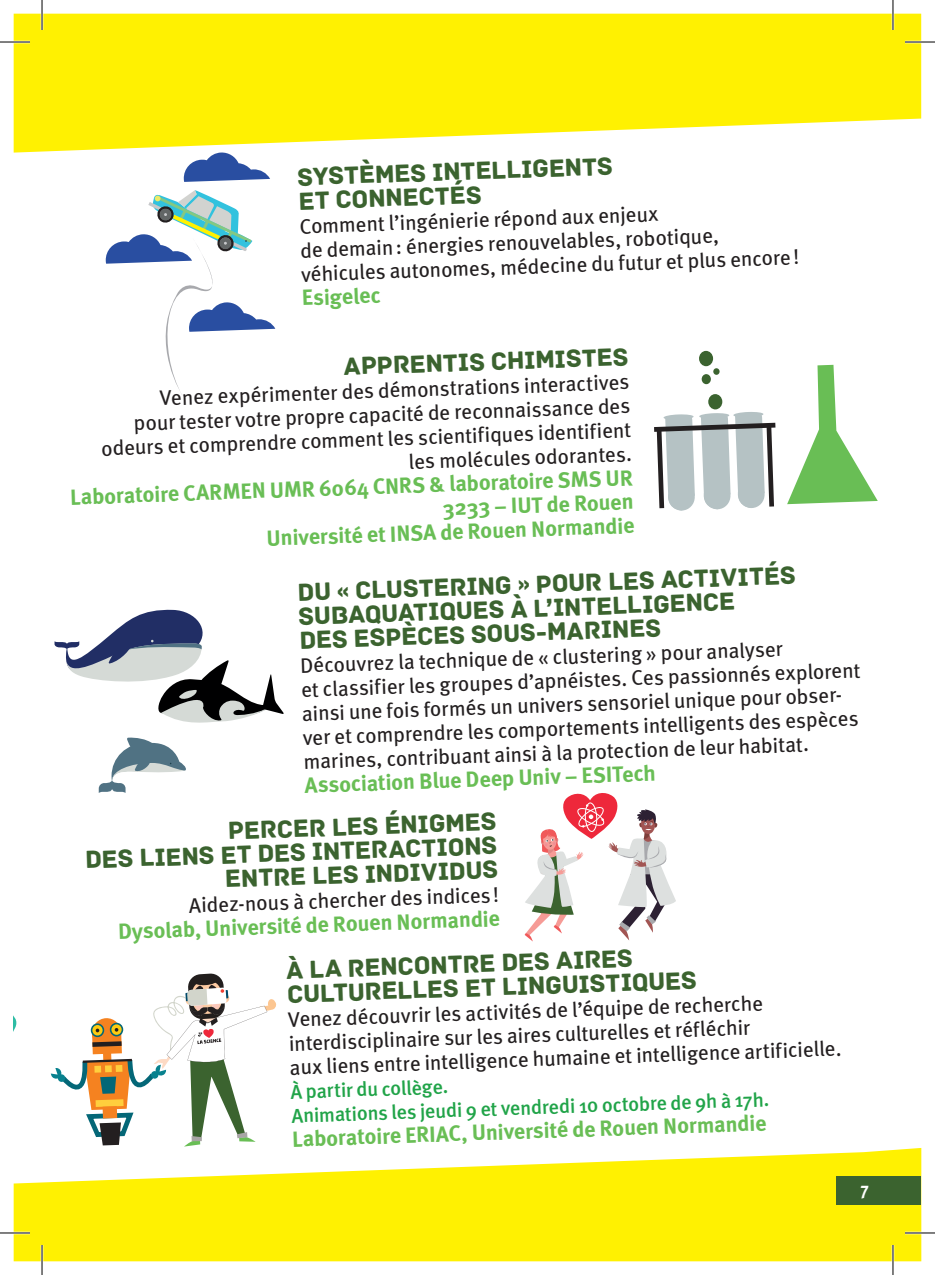
<style>
.page{position:relative;width:935px;height:1275px;background:#fff}
.page>*{position:absolute;margin:0;border:0;box-sizing:border-box;transform-origin:0 0}
.t1{font:26px/24px "Archive";color:#3b632f}
.t2{font:700 22px/24px "Meta Pro";color:#69be55;text-align:right}
.t3{font:21px/24px "Meta Pro";color:#231f20}
.t4{font:500 20px/24px "Meta Pro";color:#21a449}
.t5{font:700 18px "Meta Pro";color:#fff;scale:.95 1}
</style>
<div class="page">
<svg style="left:14px;top:1148px;width:907px;height:113px;fill:#fff101"></svg>
<svg style="left:14px;top:14px;width:907px;height:139px;fill:#fff101"></svg>
<div style="left:864px;top:1176px;width:57px;height:28px;background:#3b632f"></div>
<div style="left:836px;top:1176px;width:56px;height:28px;background:#3b632f"></div>
<svg style="left:105px;top:190px;width:170px;height:205px"></svg>
<svg style="left:183px;top:152px;width:87px;height:30px"></svg>
<svg style="left:14px;top:1017px;width:3px;height:13px"></svg>
<div style="left:733px;top:412px;width:30px;height:5px;background:#b5c2c4;border-radius:50%"></div>
<svg style="left:699px;top:413px;width:30px;height:6px"></svg>
<svg style="left:663px;top:414px;width:30px;height:6px"></svg>
<svg style="left:787px;top:365px;width:90px;height:139px"></svg>
<svg style="left:654px;top:415px;width:121px;height:95px"></svg>
<div style="left:698px;top:351px;width:15px;height:15px;background:#3b632f;border-radius:50%"></div>
<div style="left:708px;top:394px;width:14px;height:15px;background:#3b632f;border-radius:50%"></div>
<div style="left:701px;top:374px;width:10px;height:10px;background:#3b632f;border-radius:50%"></div>
<div style="left:713px;top:368px;width:6px;height:7px;background:#3b632f;border-radius:50%"></div>
<svg style="left:524px;top:793px;width:152px;height:148px"></svg>
<svg style="left:99px;top:737px;width:87px;height:56px"></svg>
<svg style="left:54px;top:609px;width:230px;height:114px"></svg>
<svg style="left:50px;top:973px;width:226px;height:173px"></svg>
<hr style="left:0;top:41px;width:30px;height:2px;background:#fff">
<hr style="left:904px;top:41px;width:30px;height:2px;background:#fff">
<hr style="left:0;top:1231px;width:30px;height:3px;background:#fff">
<hr style="left:904px;top:1231px;width:30px;height:3px;background:#fff">
<hr style="left:41px;top:0;width:2px;height:30px;background:#fff">
<hr style="left:41px;top:1245px;width:2px;height:30px;background:#fff">
<hr style="left:891px;top:0;width:3px;height:30px;background:#fff">
<hr style="left:891px;top:1245px;width:3px;height:30px;background:#fff">
<hr style="left:0;top:42px;width:30px;height:1px;background:#000">
<hr style="left:904px;top:42px;width:30px;height:1px;background:#000">
<hr style="left:0;top:1232px;width:30px;height:1px;background:#000">
<hr style="left:904px;top:1232px;width:30px;height:1px;background:#000">
<hr style="left:42px;top:0;width:1px;height:30px;background:#000">
<hr style="left:42px;top:1245px;width:1px;height:30px;background:#000">
<hr style="left:892px;top:0;width:1px;height:30px;background:#000">
<hr style="left:892px;top:1245px;width:1px;height:30px;background:#000">
<p class="t1" style="left:297px;top:165px;width:317px;rotate:-2deg">Systèmes intelligents et connectés</p>
<p class="t3" style="left:299px;top:213px;width:500px;rotate:-2deg">Comment l’ingénierie répond aux enjeux<br>de demain: énergies renouvelables, robotique, véhicules autonomes, médecine du futur et plus encore!</p>
<p class="t2" style="left:301px;top:284px;width:80px;rotate:-2deg">Esigelec</p>
<p class="t1" style="left:343px;top:355px;width:286px;rotate:-2deg">Apprentis chimistes</p>
<p class="t3" style="left:99px;top:387px;width:531px;text-align:right;rotate:-2deg">Venez expérimenter des démonstrations interactives<br>pour tester votre propre capacité de reconnaissance des odeurs et comprendre comment les scientifiques identifient les molécules odorantes.</p>
<p class="t2" style="left:70px;top:484px;width:564px;rotate:-2deg">Laboratoire CARMEN UMR 6064 CNRS &amp; laboratoire SMS UR<br>3233 – IUT de Rouen<br>Université et INSA de Rouen Normandie</p>
<p class="t1" style="left:297px;top:580px;width:500px;rotate:-2deg">Du « clustering » pour les activités subaquatiques à l’intelligence<br>des espèces sous-marines</p>
<p class="t3" style="left:300px;top:652px;width:561px;rotate:-2deg">Découvrez la technique de « clustering » pour analyser<br>et classifier les groupes d’apnéistes. Ces passionnés explorent ainsi une fois formés un univers sensoriel unique pour obser&shy;ver et comprendre les comportements intelligents des espèces marines, contribuant ainsi à la protection de leur habitat.</p>
<p class="t2" style="left:304px;top:772px;width:353px;rotate:-2deg">Association Blue Deep Univ – ESITech</p>
<p class="t1" style="left:84px;top:824px;width:414px;text-align:right;rotate:-2deg">Percer les énigmes<br>des liens et des interactions entre les individus</p>
<p class="t3" style="left:188px;top:892px;width:312px;rotate:-2deg">Aidez-nous à chercher des indices!</p>
<p class="t2" style="left:118px;top:918px;width:383px;rotate:-2deg">Dysolab, Université de Rouen Normandie</p>
<p class="t1" style="left:286px;top:958px;width:411px;rotate:-2deg">À la rencontre des aires culturelles et linguistiques</p>
<p class="t3" style="left:287px;top:1006px;width:553px;rotate:-2deg">Venez découvrir les activités de l’équipe de recherche interdisciplinaire sur les aires culturelles et réfléchir<br>aux liens entre intelligence humaine et intelligence artificielle.</p>
<p class="t4" style="left:290px;top:1078px;width:479px;rotate:-2deg">À partir du collège.<br>Animations les jeudi 9 et vendredi 10 octobre de 9h à 17h.</p>
<p class="t2" style="left:292px;top:1125px;width:476px;rotate:-2deg">Laboratoire ERIAC, Université de Rouen Normandie</p>
<p class="t5" style="left:860px;top:1174px;width:10px">7</p>
</div>
